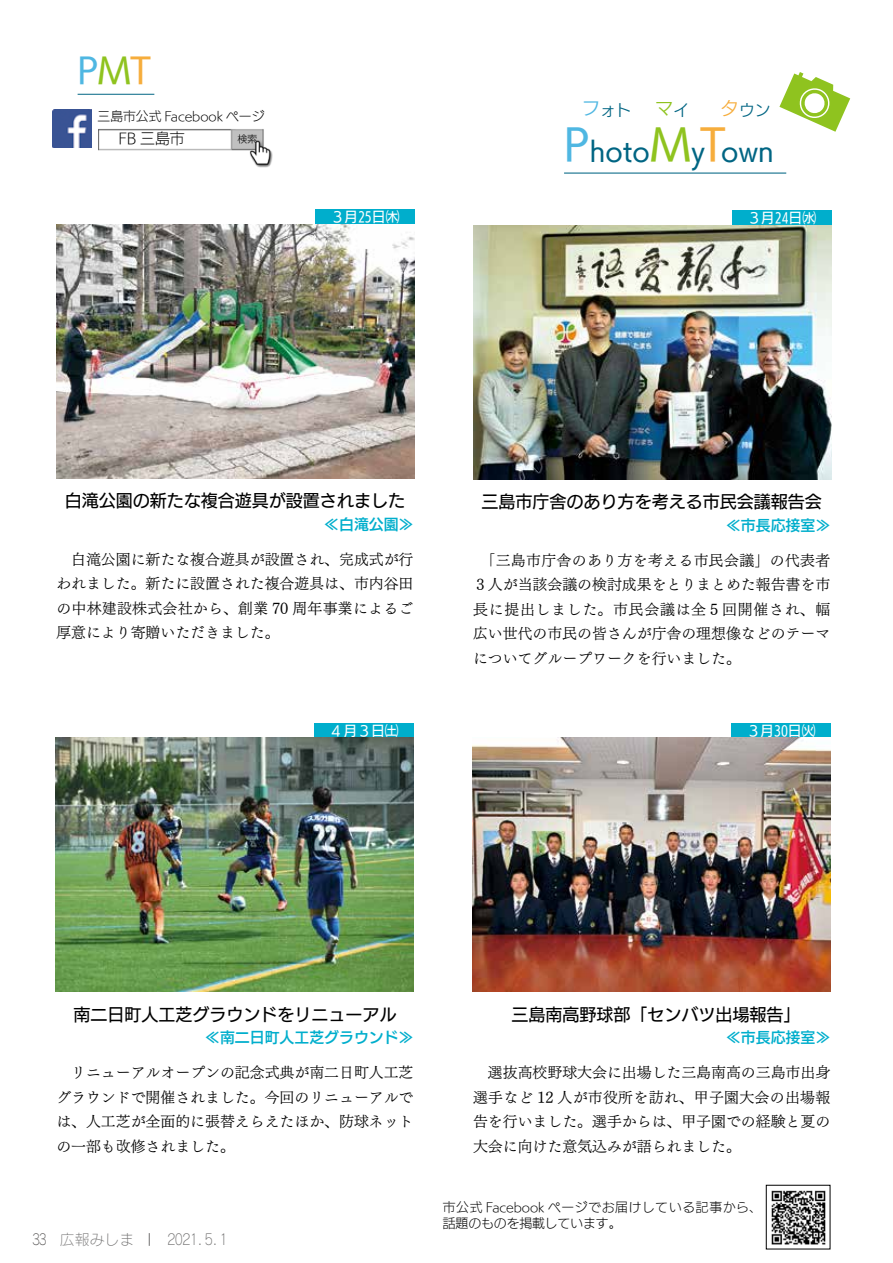
<style>
.page{position:relative;width:893px;height:1263px;background:#fff}
.page>*{position:absolute;margin:0;border:0;box-sizing:border-box;transform-origin:0 0}
.t1{font:34.05px "UD Kakugo Large Pro M";color:#4fb7e2}
.t2{font:26.25px "UD Kakugo Large Pro M";color:#006583}
.t3{font:18.3px "UD Kakugo Large Pro R";color:#8fc31f}
.t4{font:16.95px "UD Kakugo Large Pro M";color:#000}
.t5{font:15.75px "UD Kakugo Large Pro R";color:#006583}
.t6{font:14.85px/24.5px "UD Mincho Pro L";color:#000;text-align:justify}
.t7{font:14.85px "UD Kakugo Large Pro DB";color:#00aecc}
.t8{font:14.85px "Rodin Cattleya Pro L";color:#727171}
.t9{font:14.85px "UD Kakugo Large Pro L";color:#000}
.t10{font:13.8px "UD Kakugo Large Pro M";color:#fff}
.t11{font:12.75px/15.9px "UD Kakugo Large Pro L";color:#000}
.s1{color:#8fc31f}
.s2{color:#f6ad3c}
.s3{font-size:18.3px;color:#4fb7e2}
.s4{font-size:15.75px;color:#006583}
.s5{font-size:18.3px;color:#f6ad3c}
.s6{font-size:41.85px;color:#4fb7e2}
.s7{font-size:41.85px;color:#8fc31f}
.s8{font-size:41.85px;color:#f6ad3c}
.s9{color:#595757}
</style>
<div class="page">
<img style="left:771px;top:1190px;width:55px;height:55px">
<img style="left:56px;top:224px;width:359px;height:254px">
<div style="left:315px;top:209px;width:100px;height:15px;background:#00aecc"></div>
<svg style="left:779px;top:72px;width:71px;height:60px"></svg>
<hr style="left:564px;top:173px;width:222px;height:1px;background:#006583">
<div style="left:731px;top:723px;width:100px;height:15px;background:#00aecc"></div>
<img style="left:472px;top:738px;width:358px;height:254px">
<div style="left:732px;top:210px;width:99px;height:15px;background:#00aecc"></div>
<img style="left:473px;top:225px;width:358px;height:254px">
<div style="left:314px;top:723px;width:100px;height:15px;background:#00aecc"></div>
<img style="left:55px;top:738px;width:359px;height:254px">
<hr style="left:78px;top:94px;width:76px;height:1px;background:#006583">
<img style="left:53px;top:109px;width:38px;height:39px">
<img style="left:98px;top:129px;width:175px;height:39px">
<svg style="left:149px;top:1233px;width:1px;height:13px"></svg>
<h1 class="t1" style="left:77px;top:43px;width:76px">P<span class="s1">M</span><span class="s2">T</span></h1>
<p class="t11" style="left:98px;top:108px;width:168px">三島市公式 Facebook ページ</p>
<p class="t9" style="left:118px;top:126px;width:68px">FB 三島市</p>
<p class="t10" style="left:330px;top:206px;width:71px">３月2５日㈭</p>
<p class="t5" style="left:582px;top:97px;width:51px"><span class="s3">フ</span>ォト</p>
<p class="t3" style="left:655px;top:94px;width:36px">マ<span class="s4">イ</span></p>
<p class="t5" style="left:721px;top:97px;width:51px"><span class="s5">タ</span>ウン</p>
<h2 class="t2" style="left:564px;top:130px;width:212px"><span class="s6">P</span>hoto<span class="s7">M</span>y<span class="s8">T</span>own</h2>
<p class="t10" style="left:747px;top:207px;width:71px">３月24日㈬</p>
<p class="t4" style="left:65px;top:487px;width:342px">白滝公園の新たな複合遊具が設置されました</p>
<p class="t4" style="left:482px;top:488px;width:342px">三島市庁舎のあり方を考える市民会議報告会</p>
<p class="t7" style="left:324px;top:512px;width:91px">≪白滝公園≫</p>
<p class="t7" style="left:726px;top:513px;width:106px">≪市長応接室≫</p>
<p class="t6" style="left:56px;top:546px;width:359px">　白滝公園に新たな複合遊具が設置され、完成式が行われました。新たに設置された複合遊具は、市内谷田の中林建設株式会社から、創業 70 周年事業によるご厚意により寄贈いただきました。</p>
<p class="t6" style="left:473px;top:548px;width:359px">　「三島市庁舎のあり方を考える市民会議」の代表者３人が当該会議の検討成果をとりまとめた報告書を市長に提出しました。市民会議は全 5 回開催され、幅広い世代の市民の皆さんが庁舎の理想像などのテーマについてグループワークを行いました。</p>
<p class="t10" style="left:330px;top:719px;width:71px">４月３日㈯</p>
<p class="t10" style="left:746px;top:719px;width:71px">３月30日㈫</p>
<p class="t4" style="left:73px;top:1000px;width:325px">南二日町人工芝グラウンドをリニューアル</p>
<p class="t4" style="left:511px;top:1000px;width:291px">三島南高野球部「センバツ出場報告」</p>
<p class="t7" style="left:205px;top:1025px;width:210px">≪南二日町人工芝グラウンド≫</p>
<p class="t7" style="left:726px;top:1025px;width:106px">≪市長応接室≫</p>
<p class="t6" style="left:56px;top:1060px;width:359px">　リニューアルオープンの記念式典が南二日町人工芝グラウンドで開催されました。今回のリニューアルでは、人工芝が全面的に張替えらえたほか、防球ネットの一部も改修されました。</p>
<p class="t6" style="left:473px;top:1060px;width:359px">　選抜高校野球大会に出場した三島南高の三島市出身選手など 12 人が市役所を訪れ、甲子園大会の出場報告を行いました。選手からは、甲子園での経験と夏の大会に向けた意気込みが語られました。</p>
<p class="t11" style="left:443px;top:1199px;width:320px">市公式 Facebook ページでお届けしている記事から、話題のものを掲載しています。</p>
<p class="t8" style="left:32px;top:1230px;width:104px"><span class="s9">33</span> 広報みしま</p>
<p class="t8" style="left:168px;top:1230px;width:61px">２０２1．5．1</p>
</div>
